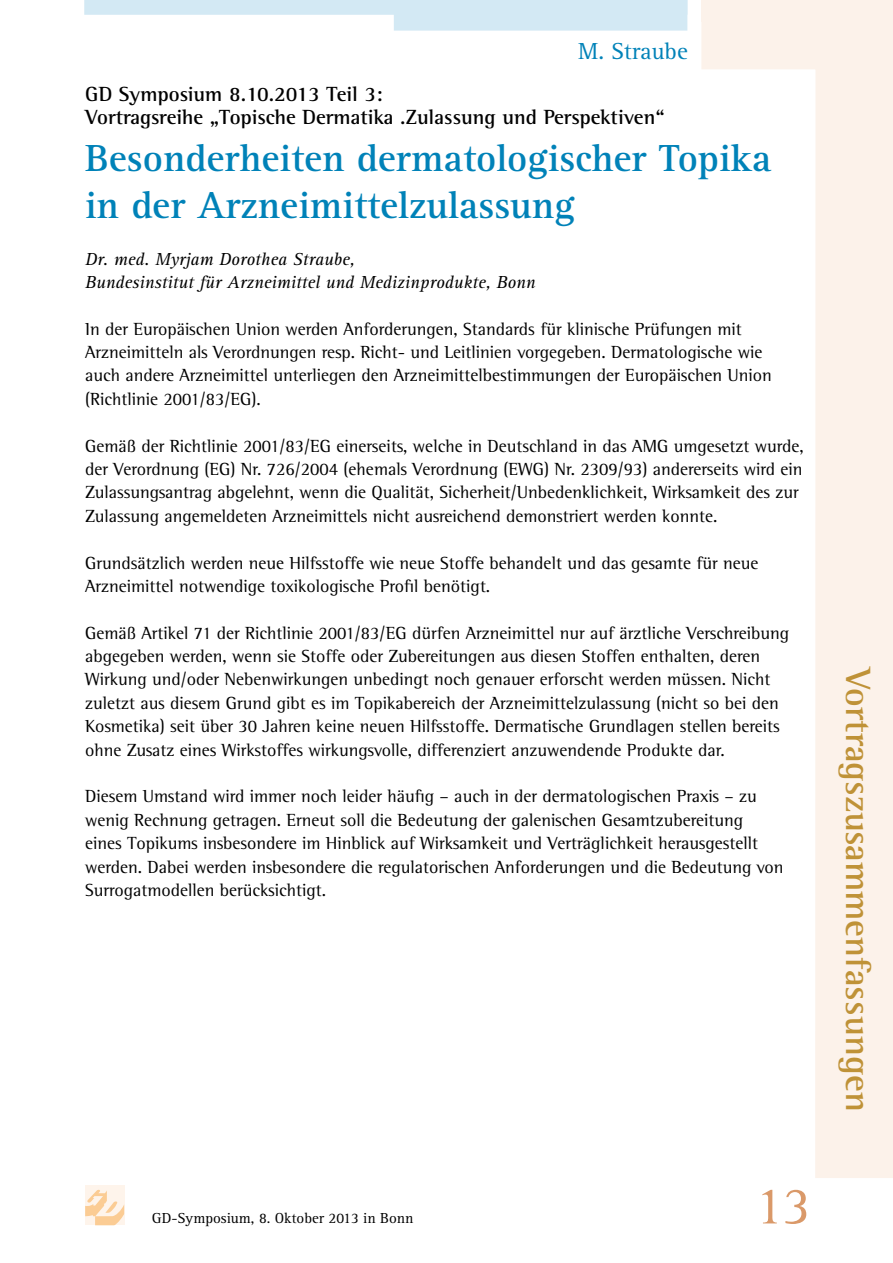
<style>
.page{position:relative;width:893px;height:1263px;background:#fff}
.page>*{position:absolute;margin:0;border:0;box-sizing:border-box;transform-origin:0 0}
.t1{font:54px "Agfa Rotis Serif";color:#da9969}
.t2{font:700 39px/46.8px "Agfa Rotis Serif";color:#0082b8}
.t3{font:700 36px "Agfa Rotis Semi Serif";color:#bf9237}
.t4{font:24px "Agfa Rotis Serif";color:#0082b8}
.t5{font:700 21px/23.4px "Agfa Rotis Semi Serif";color:#000}
.t6{font:18px/23.4px "Agfa Rotis Semi Serif";color:#000}
.t7{font:italic 18px/23.4px "Agfa Rotis Serif";color:#000}
.t8{font:15px "Agfa Rotis Serif";color:#000}
</style>
<div class="page">
<svg style="left:701px;top:21px;width:192px;height:1157px"></svg>
<div style="left:85px;top:1186px;width:39px;height:39px;background:#fef4eb"></div>
<svg style="left:85px;top:1189px;width:39px;height:36px"></svg>
<svg style="left:84px;top:0;width:603px;height:31px"></svg>
<div style="left:701px;top:0;width:192px;height:21px;background:#fcf2ea"></div>
<h3 class="t4" style="left:578px;top:37px;width:111px">M. Straube</h3>
<p class="t5" style="left:85px;top:82px;width:581px">GD Symposium 8.10.2013 Teil 3:<br>Vortragsreihe „Topische Dermatika .Zulassung und Perspektiven“</p>
<h2 class="t2" style="left:85px;top:135px;width:688px">Besonderheiten dermatologischer Topika in der Arzneimittelzulassung</h2>
<p class="t7" style="left:85px;top:247px;width:452px">Dr. med. Myrjam Dorothea Straube,<br>Bundesinstitut für Arzneimittel und Medizinprodukte, Bonn</p>
<p class="t6" style="left:85px;top:317px;width:688px">In der Europäischen Union werden Anforderungen, Standards für klinische Prüfungen mit Arzneimitteln als Verordnungen resp. Richt- und Leitlinien vorgegeben. Dermatologische wie auch andere Arzneimittel unterliegen den Arzneimittelbestimmungen der Europäischen Union (Richtlinie 2001/83/EG).</p>
<p class="t6" style="left:85px;top:434px;width:720px">Gemäß der Richtlinie 2001/83/EG einerseits, welche in Deutschland in das AMG umgesetzt wurde, der Verordnung (EG) Nr. 726/2004 (ehemals Verordnung (EWG) Nr. 2309/93) andererseits wird ein Zulassungsantrag abgelehnt, wenn die Qualität, Sicherheit/Unbedenklichkeit, Wirksamkeit des zur Zulassung angemeldeten Arzneimittels nicht ausreichend demonstriert werden konnte.</p>
<p class="t6" style="left:85px;top:551px;width:675px">Grundsätzlich werden neue Hilfsstoffe wie neue Stoffe behandelt und das gesamte für neue<br>Arzneimittel notwendige toxikologische Profil benötigt.</p>
<p class="t6" style="left:85px;top:621px;width:706px">Gemäß Artikel 71 der Richtlinie 2001/83/EG dürfen Arzneimittel nur auf ärztliche Verschreibung abgegeben werden, wenn sie Stoffe oder Zubereitungen aus diesen Stoffen enthalten, deren Wirkung und/oder Nebenwirkungen unbedingt noch genauer erforscht werden müssen. Nicht zuletzt aus diesem Grund gibt es im Topikabereich der Arzneimittelzulassung (nicht so bei den Kosmetika) seit über 30 Jahren keine neuen Hilfsstoffe. Dermatische Grundlagen stellen bereits ohne Zusatz eines Wirkstoffes wirkungsvolle, differenziert anzuwendende Produkte dar.</p>
<p class="t6" style="left:85px;top:784px;width:700px">Diesem Umstand wird immer noch leider häufig – auch in der dermatologischen Praxis – zu wenig Rechnung getragen. Erneut soll die Bedeutung der galenischen Gesamtzubereitung eines Topikums insbesondere im Hinblick auf Wirksamkeit und Verträglichkeit herausgestellt werden. Dabei werden insbesondere die regulatorischen Anforderungen und die Bedeutung von Surrogatmodellen berücksichtigt.</p>
<h3 class="t3" style="left:880px;top:668px;width:445px;rotate:90deg">Vortragszusammenfassungen</h3>
<p class="t8" style="left:152px;top:1209px;width:263px">GD-Symposium, 8. Oktober 2013 in Bonn</p>
<h1 class="t1" style="left:755px;top:1175px;width:58px">13</h1>
</div>
